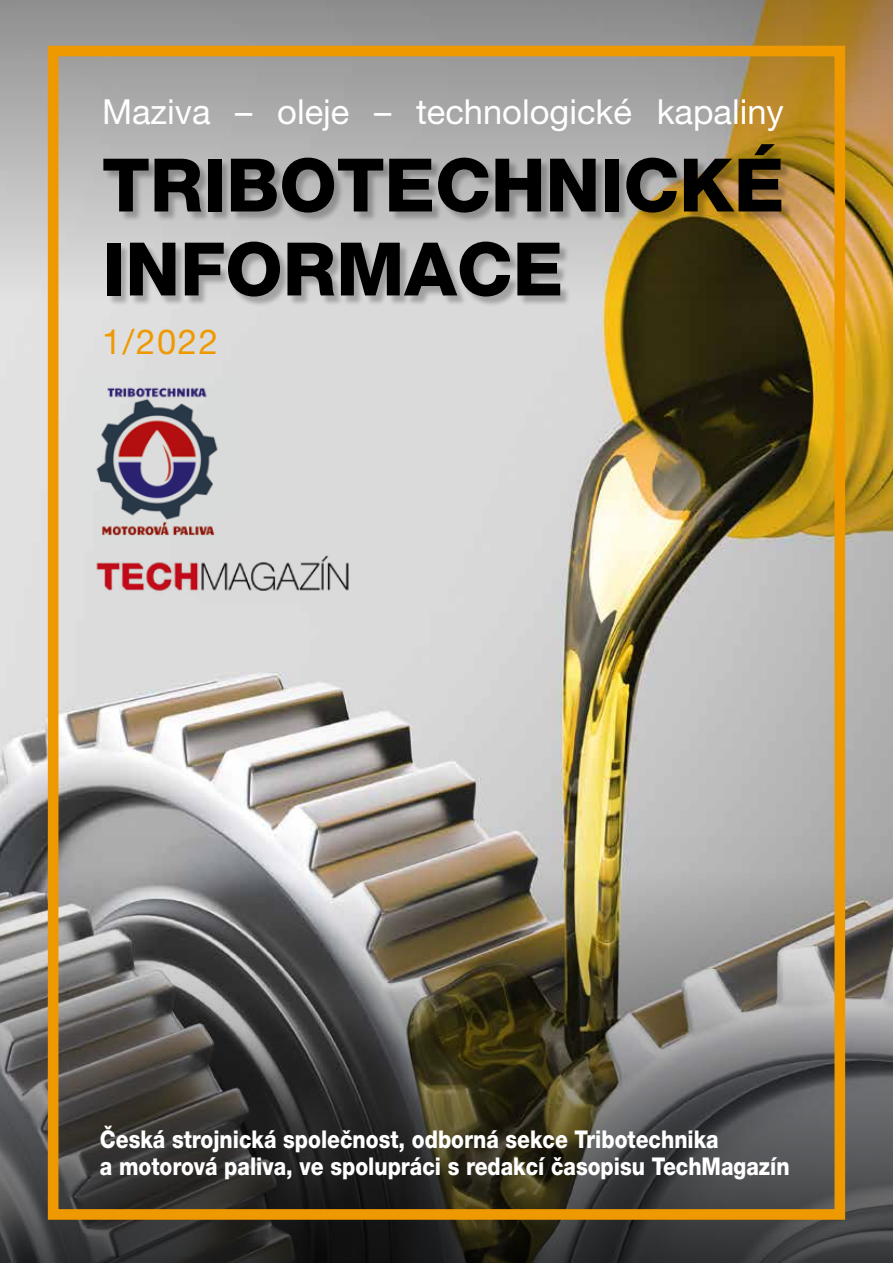
<style>
.page{position:relative;width:893px;height:1263px;background:#fff}
.page>*{position:absolute;margin:0;border:0;box-sizing:border-box;transform-origin:0 0}
.t1{font:800 73.95px/84px "Helvetica Neue LT Pro";color:#000}
.t2{font:34.5px "Helvetica Neue LT Pro";color:#fff}
.t3{font:34.5px "Helvetica Neue LT Pro";color:#ef9900}
.t4{font:800 24.6px/26.7px "Helvetica Neue LT Pro";color:#fff;scale:.86 1}
</style>
<div class="page">
<img style="left:0;top:328px;width:893px;height:509px">
<img style="left:0;top:837px;width:893px;height:426px">
<svg style="left:0;top:0;width:893px;height:328px;background:#aca18e"></svg>
<div style="left:48px;top:46px;width:797px;height:1174px;border:11px solid #ef9900"></div>
<div style="left:105px;top:146px;width:687px;height:161px;background:#000;opacity:.25"></div>
<img style="left:75px;top:376px;width:164px;height:171px">
<img style="left:78px;top:546px;width:289px;height:59px">
<h2 class="t2" style="left:102px;top:91px;width:683px">Maziva – oleje – technologické kapaliny</h2>
<h1 class="t1" style="left:102px;top:143px;width:684px">TRIBOTECHNICKÉ<br>INFORMACE</h1>
<h2 class="t3" style="left:102px;top:322px;width:118px">1/2022</h2>
<p class="t4" style="left:100px;top:1126px;width:804px">Česká strojnická společnost, odborná sekce Tribotechnika<br>a motorová paliva, ve spolupráci s redakcí časopisu TechMagazín</p>
</div>
